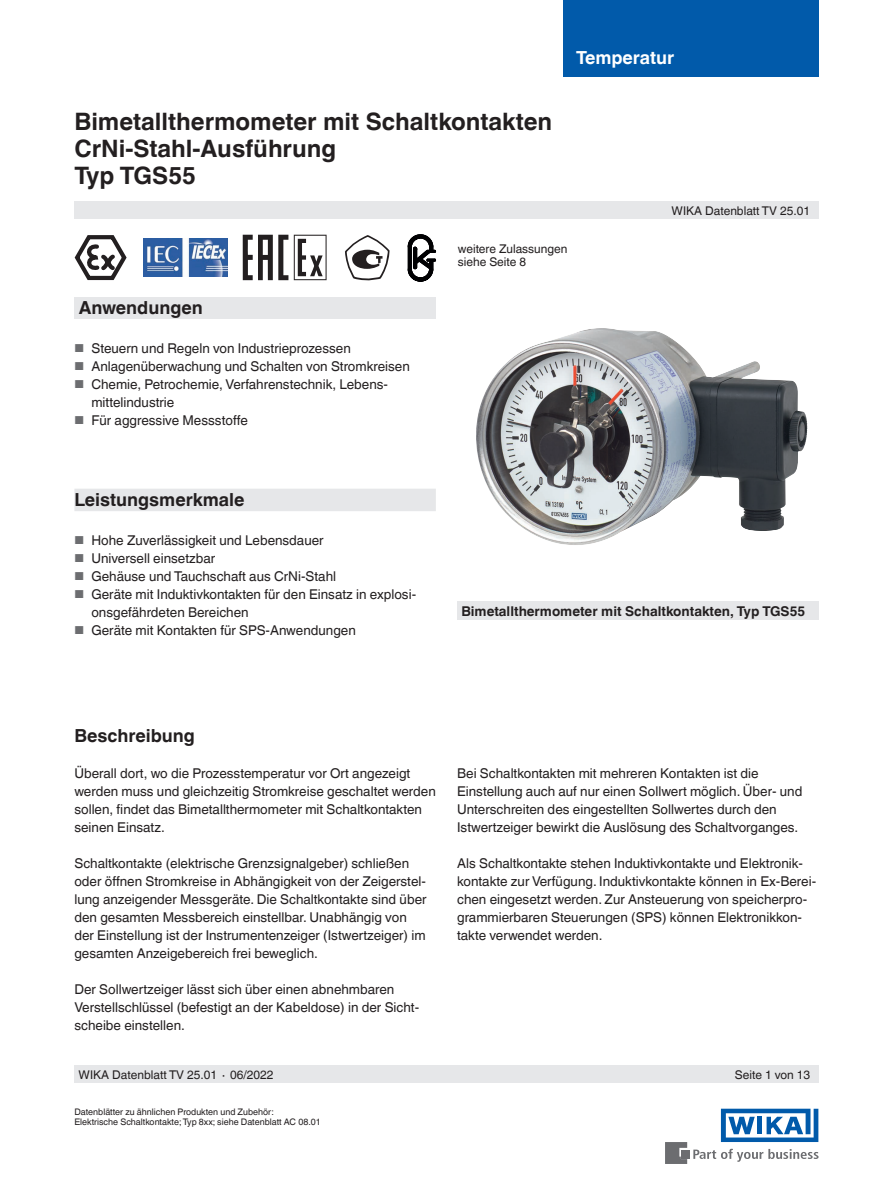
<style>
.page{position:relative;width:893px;height:1188px;background:#fff}
.page>*{position:absolute;margin:0;border:0;box-sizing:border-box;transform-origin:0 0}
.t1{font:700 24px/27px "Helvetica World";color:#231f20}
.t2{font:700 18px "Helvetica World";color:#231f20}
.t3{font:700 18px "Helvetica World";color:#fff}
.t4{font:13.5px/18px "Helvetica World";color:#231f20}
.t5{font:700 13.5px "Helvetica World";color:#231f20}
.t6{font:12px/13.5px "Helvetica World";color:#231f20}
.t7{font:9px/10.5px "Helvetica World";color:#231f20}
.s1{font-size:11.55px;color:#6c6d70}
</style>
<div class="page">
<div style="left:74px;top:297px;width:362px;height:22px;background:#e6e7e9"></div>
<div style="left:74px;top:202px;width:745px;height:17px;background:#e6e7e9"></div>
<div style="left:74px;top:1066px;width:745px;height:17px;background:#e6e7e9"></div>
<svg style="left:693px;top:1149px;width:126px;height:13px"></svg>
<div style="left:682px;top:1150px;width:8px;height:8px;background:#6c6d70"></div>
<svg style="left:665px;top:1142px;width:22px;height:22px"></svg>
<svg style="left:721px;top:1109px;width:97px;height:33px"></svg>
<div style="left:563px;top:0;width:256px;height:77px;background:#015aaa"></div>
<div style="left:74px;top:489px;width:362px;height:22px;background:#e6e7e9"></div>
<div style="left:457px;top:602px;width:362px;height:18px;background:#e6e7e9"></div>
<img style="left:476px;top:328px;width:331px;height:217px">
<svg style="left:74px;top:235px;width:53px;height:46px"></svg>
<svg style="left:243px;top:235px;width:45px;height:45px"></svg>
<svg style="left:294px;top:235px;width:33px;height:45px"></svg>
<svg style="left:345px;top:235px;width:44px;height:46px"></svg>
<svg style="left:408px;top:235px;width:28px;height:46px"></svg>
<img style="left:144px;top:238px;width:84px;height:39px">
<h2 class="t3" style="left:576px;top:47px;width:100px">Temperatur</h2>
<h1 class="t1" style="left:74px;top:108px;width:479px">Bimetallthermometer mit Schaltkontakten<br>CrNi-Stahl-Ausführung<br>Typ TGS55</h1>
<h2 class="t2" style="left:79px;top:297px;width:126px">Anwendungen</h2>
<p class="t4" style="left:74px;top:339px;width:278px"><span class="s1">■</span> Steuern und Regeln von Industrieprozessen</p>
<p class="t4" style="left:74px;top:357px;width:337px"><span class="s1">■</span> Anlagenüberwachung und Schalten von Stromkreisen</p>
<p class="t4" style="left:91px;top:375px;width:298px;text-indent:-17px"><span class="s1">■</span> Chemie, Petrochemie, Verfahrenstechnik, Lebens&shy;mittelindustrie</p>
<p class="t4" style="left:74px;top:411px;width:175px"><span class="s1">■</span> Für aggressive Messstoffe</p>
<p class="t6" style="left:458px;top:242px;width:111px">weitere Zulassungen siehe Seite 8</p>
<p class="t6" style="left:672px;top:204px;width:140px">WIKA Datenblatt TV 25.01</p>
<h2 class="t2" style="left:74px;top:489px;width:172px">Leistungsmerkmale</h2>
<p class="t4" style="left:74px;top:531px;width:251px"><span class="s1">■</span> Hohe Zuverlässigkeit und Lebensdauer</p>
<p class="t4" style="left:74px;top:549px;width:142px"><span class="s1">■</span> Universell einsetzbar</p>
<p class="t4" style="left:74px;top:567px;width:263px"><span class="s1">■</span> Gehäuse und Tauchschaft aus CrNi-Stahl</p>
<p class="t4" style="left:91px;top:585px;width:326px;text-indent:-17px"><span class="s1">■</span> Geräte mit Induktivkontakten für den Einsatz in explosi&shy;onsgefährdeten Bereichen</p>
<p class="t4" style="left:74px;top:621px;width:283px"><span class="s1">■</span> Geräte mit Kontakten für SPS-Anwendungen</p>
<p class="t5" style="left:461px;top:603px;width:345px">Bimetallthermometer mit Schaltkontakten, Typ TGS55</p>
<h2 class="t2" style="left:74px;top:726px;width:122px">Beschreibung</h2>
<p class="t4" style="left:74px;top:765px;width:363px">Überall dort, wo die Prozesstemperatur vor Ort angezeigt werden muss und gleichzeitig Stromkreise geschaltet werden sollen, findet das Bimetallthermometer mit Schaltkontakten seinen Einsatz.</p>
<p class="t4" style="left:74px;top:855px;width:354px">Schaltkontakte (elektrische Grenzsignalgeber) schließen oder öffnen Stromkreise in Abhängigkeit von der Zeigerstel&shy;lung anzeigender Messgeräte. Die Schaltkontakte sind über den gesamten Messbereich einstellbar. Unabhängig von der Einstellung ist der Instrumentenzeiger (Istwertzeiger) im gesamten Anzeigebereich frei beweglich.</p>
<p class="t4" style="left:74px;top:981px;width:346px">Der Sollwertzeiger lässt sich über einen abnehmbaren<br>Verstellschlüssel (befestigt an der Kabeldose) in der Sicht&shy;scheibe einstellen.</p>
<p class="t4" style="left:457px;top:764px;width:347px">Bei Schaltkontakten mit mehreren Kontakten ist die Einstellung auch auf nur einen Sollwert möglich. Über- und Unterschreiten des eingestellten Sollwertes durch den Istwertzeiger bewirkt die Auslösung des Schaltvorganges.</p>
<p class="t4" style="left:457px;top:854px;width:361px">Als Schaltkontakte stehen Induktivkontakte und Elektronik&shy;kontakte zur Verfügung. Induktivkontakte können in Ex-Berei&shy;chen eingesetzt werden. Zur Ansteuerung von speicherpro&shy;grammierbaren Steuerungen (SPS) können Elektronikkon&shy;takte verwendet werden.</p>
<p class="t6" style="left:79px;top:1068px;width:196px">WIKA Datenblatt TV 25.01 ∙ 06/2022</p>
<p class="t6" style="left:735px;top:1068px;width:77px">Seite 1 von 13</p>
<p class="t7" style="left:74px;top:1107px;width:248px">Datenblätter zu ähnlichen Produkten und Zubehör:<br>Elektrische Schaltkontakte; Typ 8xx; siehe Datenblatt AC 08.01</p>
</div>
